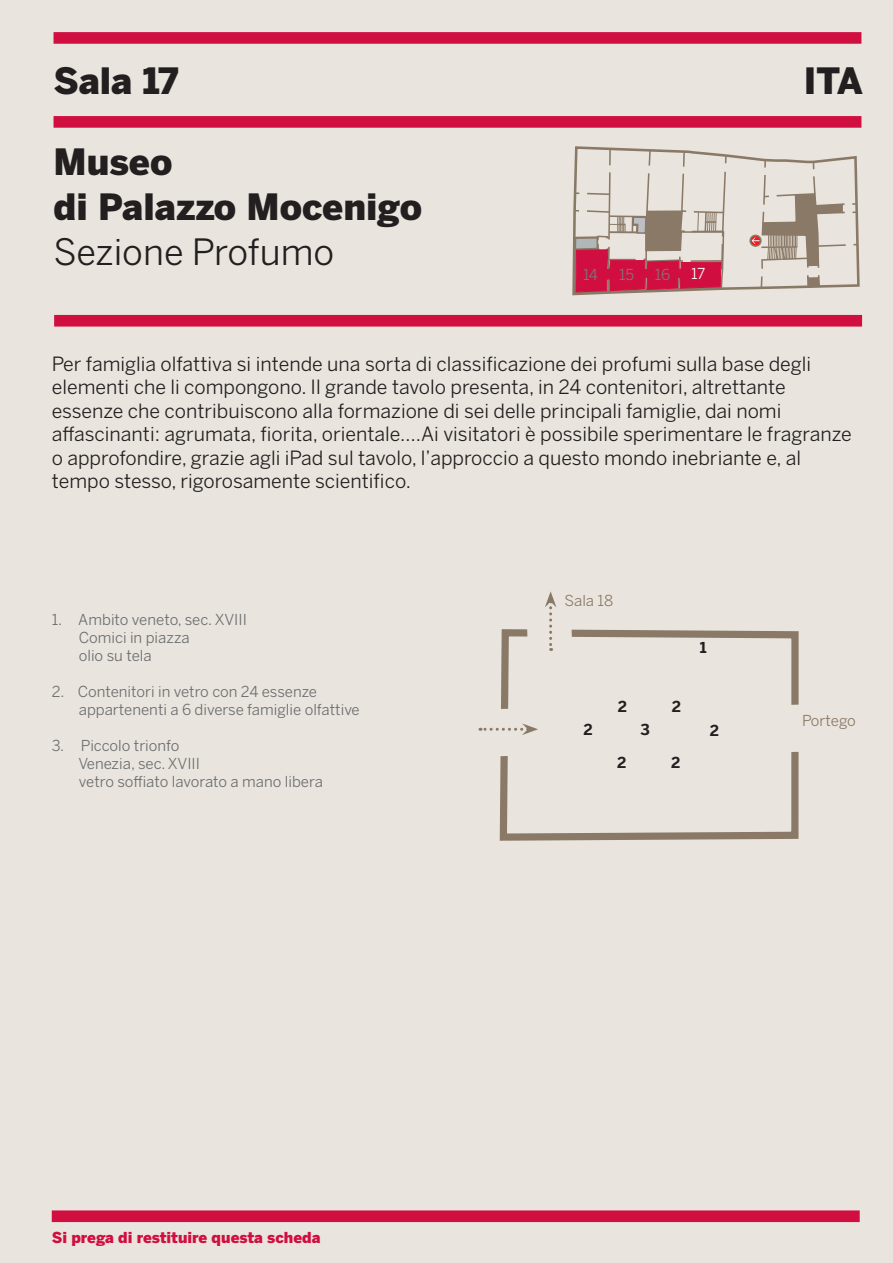
<style>
.page{position:relative;width:893px;height:1263px;background:#e9e5de}
.page>*{position:absolute;margin:0;border:0;box-sizing:border-box;transform-origin:0 0}
.t1{font:900 36px/45px "Benton Sans";color:#231f20}
.t2{font:36px "Benton Sans";color:#231f20}
.t3{font:19.5px/23.4px "Benton Sans";color:#231f20}
.t4{font:700 15.15px "Benton Sans";color:#231f20}
.t5{font:15px/18px "Benton Sans";color:#6c6d70}
.t6{font:900 15px "Benton Sans";color:#d10e40}
.t7{font:15px "Benton Sans";color:#8a7966}
.t8{font:15px "Benton Sans";color:#787a7d}
.t9{font:15px "Benton Sans";color:#fff}
</style>
<div class="page">
<div style="left:54px;top:32px;width:807px;height:12px;background:#d10e40"></div>
<div style="left:54px;top:315px;width:808px;height:12px;background:#d10e40"></div>
<div style="left:54px;top:116px;width:807px;height:12px;background:#d10e40"></div>
<svg style="left:499px;top:629px;width:300px;height:212px"></svg>
<svg style="left:770px;top:704px;width:29px;height:48px"></svg>
<svg style="left:478px;top:708px;width:60px;height:49px"></svg>
<svg style="left:527px;top:591px;width:45px;height:69px"></svg>
<div style="left:52px;top:1210px;width:808px;height:12px;background:#d10e40"></div>
<svg style="left:572px;top:146px;width:288px;height:150px"></svg>
<h1 class="t1" style="left:54px;top:58px;width:126px">Sala 17</h1>
<h1 class="t1" style="left:804px;top:58px;width:61px">ITA</h1>
<h1 class="t1" style="left:54px;top:139px;width:370px">Museo<br>di Palazzo Mocenigo</h1>
<h1 class="t2" style="left:54px;top:230px;width:282px">Sezione Profumo</h1>
<p class="t8" style="left:583px;top:265px;width:16px">14</p>
<p class="t8" style="left:619px;top:266px;width:17px">15</p>
<p class="t8" style="left:655px;top:266px;width:17px">16</p>
<p class="t9" style="left:691px;top:265px;width:16px">17</p>
<p class="t3" style="left:52px;top:352px;width:801px">Per famiglia olfattiva si intende una sorta di classificazione dei profumi sulla base degli elementi che li compongono. Il grande tavolo presenta, in 24 contenitori, altrettante essenze che contribuiscono alla formazione di sei delle principali famiglie, dai nomi affascinanti: agrumata, fiorita, orientale….Ai visitatori è possibile sperimentare le fragranze o approfondire, grazie agli iPad sul tavolo, l’approccio a questo mondo inebriante e, al tempo stesso, rigorosamente scientifico.</p>
<p class="t5" style="left:79px;top:611px;width:170px;text-indent:-27px">1. Ambito veneto, sec. XVIII<br>Comici in piazza<br>olio su tela</p>
<p class="t5" style="left:79px;top:683px;width:282px;text-indent:-27px">2. Contenitori in vetro con 24 essenze appartenenti a 6 diverse famiglie olfattive</p>
<p class="t5" style="left:78px;top:737px;width:246px;text-indent:-27px">3. Piccolo trionfo<br>Venezia, sec. XVIII<br>vetro soffiato lavorato a mano libera</p>
<p class="t6" style="left:52px;top:1229px;width:270px">Si prega di restituire questa scheda</p>
<p class="t7" style="left:565px;top:591px;width:50px">Sala 18</p>
<p class="t4" style="left:618px;top:698px;width:11px">2</p>
<p class="t4" style="left:672px;top:698px;width:11px">2</p>
<p class="t4" style="left:700px;top:639px;width:8px">1</p>
<p class="t4" style="left:583px;top:720px;width:11px">2</p>
<p class="t4" style="left:640px;top:721px;width:11px">3</p>
<p class="t4" style="left:710px;top:721px;width:11px">2</p>
<p class="t4" style="left:617px;top:754px;width:11px">2</p>
<p class="t4" style="left:671px;top:754px;width:11px">2</p>
<p class="t7" style="left:802px;top:712px;width:55px">Portego</p>
</div>
